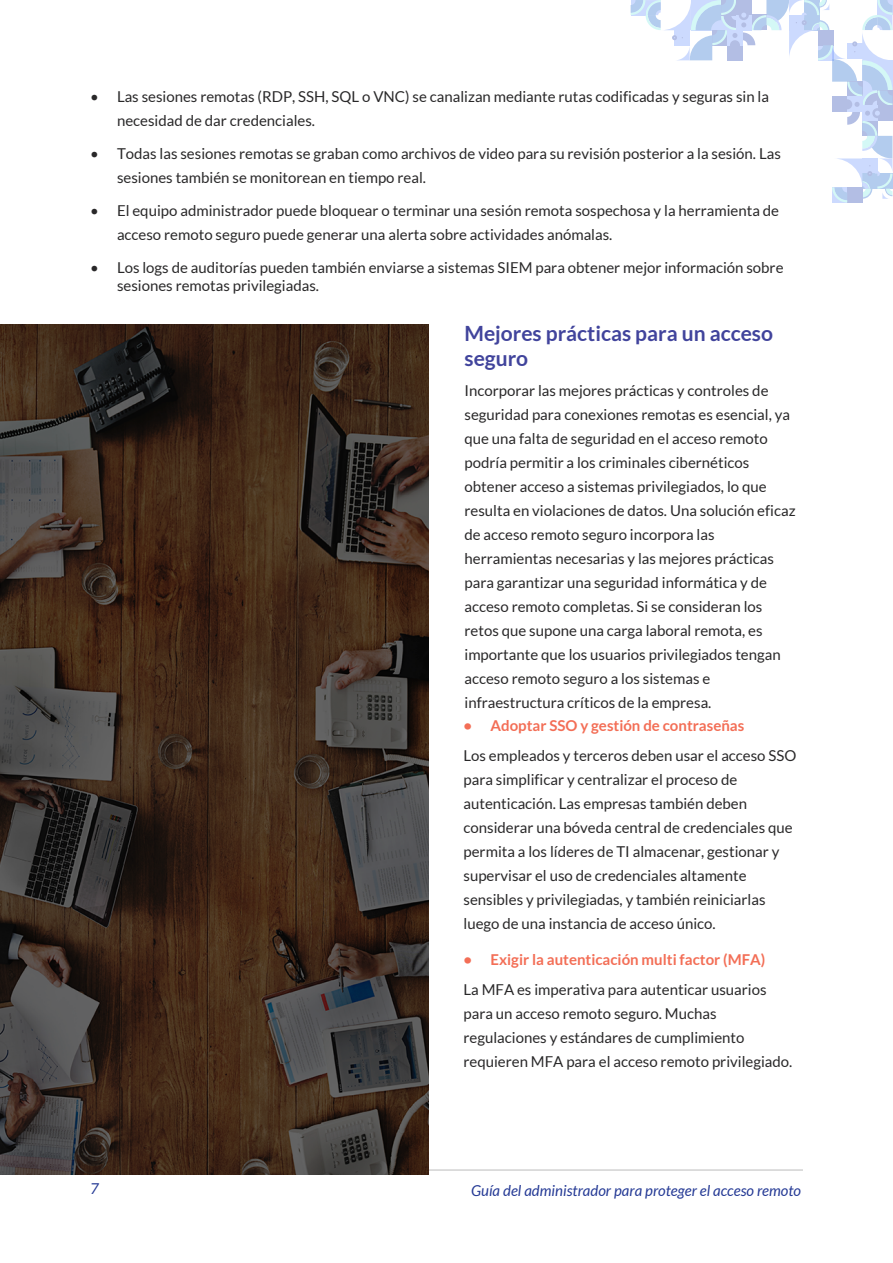
<style>
.page{position:relative;width:893px;height:1263px;background:#fff}
.page>*{position:absolute;margin:0;border:0;box-sizing:border-box;transform-origin:0 0}
.t1{font:700 21px/25.2px "Lato";color:#41449c}
.t2{font:15px/24px "Lato";color:#292829}
.t3{font:700 15px "Lato";color:#f36e56}
.t4{font:italic 15px "Lato";color:#253a95}
</style>
<div class="page">
<hr style="left:90px;top:1170px;width:713px;height:1px;background:#bbbcbb">
<svg style="left:631px;top:0;width:262px;height:202px"></svg>
<img style="left:0;top:324px;width:428px;height:851px">
<p class="t2" style="left:117px;top:85px;width:653px;text-indent:-27px">• Las sesiones remotas (RDP, SSH, SQL o VNC) se canalizan mediante rutas codificadas y seguras sin la necesidad de dar credenciales.</p>
<p class="t2" style="left:117px;top:142px;width:665px;text-indent:-27px">• Todas las sesiones remotas se graban como archivos de video para su revisión posterior a la sesión. Las sesiones también se monitorean en tiempo real.</p>
<p class="t2" style="left:117px;top:199px;width:664px;text-indent:-27px">• El equipo administrador puede bloquear o terminar una sesión remota sospechosa y la herramienta de acceso remoto seguro puede generar una alerta sobre actividades anómalas.</p>
<p class="t2" style="left:117px;top:259px;width:668px;line-height:18px;text-indent:-27px">• Los logs de auditorías pueden también enviarse a sistemas SIEM para obtener mejor información sobre sesiones remotas privilegiadas.</p>
<h1 class="t1" style="left:464px;top:320px;width:310px">Mejores prácticas para un acceso seguro</h1>
<p class="t2" style="left:464px;top:379px;width:333px">Incorporar las mejores prácticas y controles de seguridad para conexiones remotas es esencial, ya que una falta de seguridad en el acceso remoto podría permitir a los criminales cibernéticos obtener acceso a sistemas privilegiados, lo que resulta en violaciones de datos. Una solución eficaz de acceso remoto seguro incorpora las herramientas necesarias y las mejores prácticas para garantizar una seguridad informática y de acceso remoto completas. Si se consideran los retos que supone una carga laboral remota, es importante que los usuarios privilegiados tengan acceso remoto seguro a los sistemas e infraestructura críticos de la empresa.</p>
<p class="t3" style="left:463px;top:717px;width:282px">• Adoptar SSO y gestión de contraseñas</p>
<p class="t2" style="left:463px;top:744px;width:334px">Los empleados y terceros deben usar el acceso SSO para simplificar y centralizar el proceso de autenticación. Las empresas también deben considerar una bóveda central de credenciales que permita a los líderes de TI almacenar, gestionar y supervisar el uso de credenciales altamente sensibles y privilegiadas, y también reiniciarlas luego de una instancia de acceso único.</p>
<p class="t3" style="left:463px;top:951px;width:303px">• Exigir la autenticación multi factor (MFA)</p>
<p class="t2" style="left:463px;top:978px;width:330px">La MFA es imperativa para autenticar usuarios para un acceso remoto seguro. Muchas regulaciones y estándares de cumplimiento requieren MFA para el acceso remoto privilegiado.</p>
<p class="t4" style="left:90px;top:1180px;width:10px">7</p>
<p class="t4" style="left:471px;top:1182px;width:332px">Guía del administrador para proteger el acceso remoto</p>
</div>
